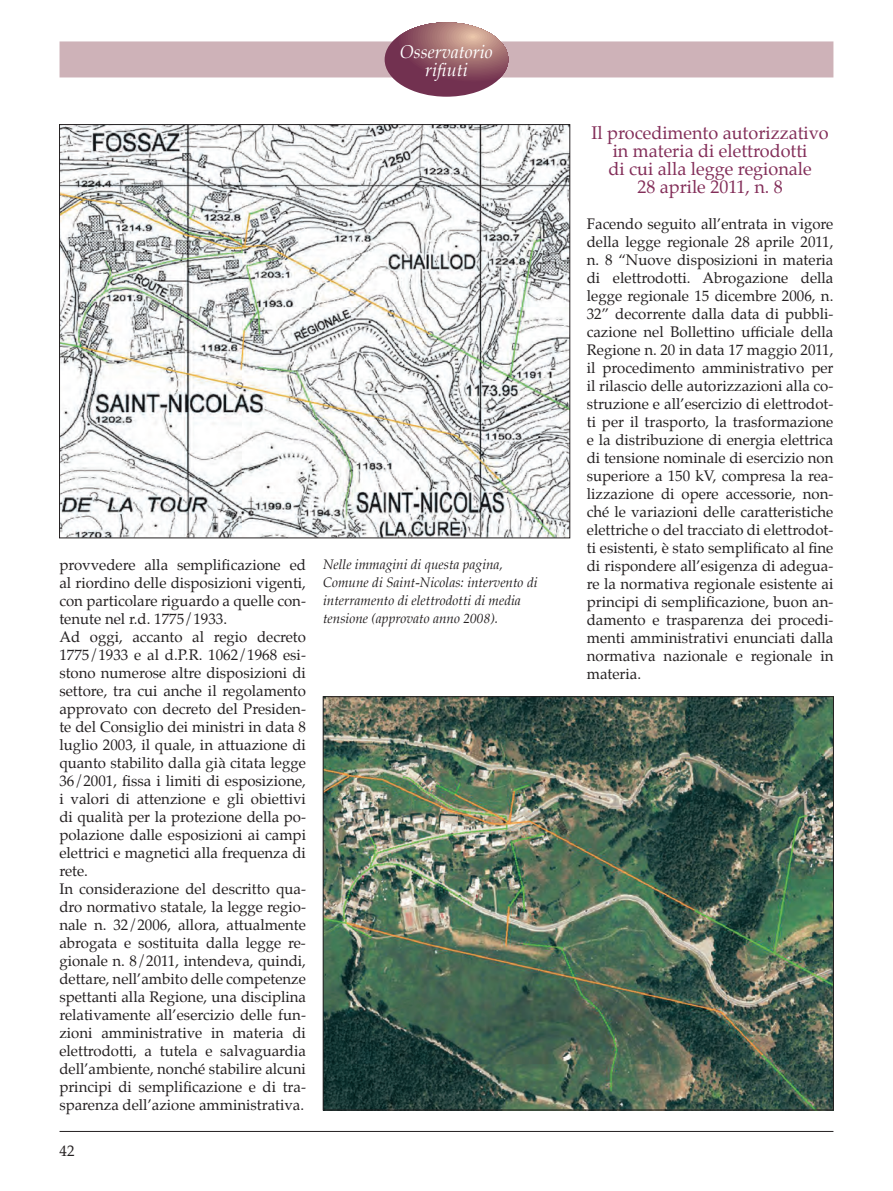
<style>
.page{position:relative;width:893px;height:1191px;background:#fff}
.page>*{position:absolute;margin:0;border:0;box-sizing:border-box;transform-origin:0 0}
.t1{font:18px/18px "Palatino";color:#832e59;text-align:center}
.t2{font:italic 18px/18px "Palatino";color:#fff;text-align:center}
.t3{font:15px/18px "Palatino";color:#231f20}
.t4{font:italic 13.5px/18px "Palatino";color:#231f20}
</style>
<div class="page">
<div style="left:60px;top:41px;width:773px;height:36px;background:#ceb2b8"></div>
<hr style="left:60px;top:1131px;width:773px;height:1px;background:#231f20">
<svg style="left:385px;top:22px;width:123px;height:75px"></svg>
<img style="left:325px;top:698px;width:507px;height:410px">
<img style="left:61px;top:126px;width:507px;height:410px">
<p class="t2" style="left:400px;top:44px;width:94px">Osservatorio rifiuti</p>
<p class="t3" style="left:59px;top:556px;width:248px">provvedere alla semplificazione ed al riordino delle disposizioni vigenti, con particolare riguardo a quelle con&shy;tenute nel r.d. 1775/1933.<br>Ad oggi, accanto al regio decreto 1775/1933 e al d.P.R. 1062/1968 esi&shy;stono numerose altre disposizioni di settore, tra cui anche il regolamento approvato con decreto del Presiden&shy;te del Consiglio dei ministri in data 8 luglio 2003, il quale, in attuazione di quanto stabilito dalla già citata legge 36/2001, fissa i limiti di esposizione, i valori di attenzione e gli obiettivi di qualità per la protezione della po&shy;polazione dalle esposizioni ai campi elettrici e magnetici alla frequenza di rete.<br>In considerazione del descritto qua&shy;dro normativo statale, la legge regio&shy;nale n. 32/2006, allora, attualmente abrogata e sostituita dalla legge re&shy;gionale n. 8/2011, intendeva, quindi, dettare, nell’ambito delle competenze spettanti alla Regione, una disciplina relativamente all’esercizio delle fun&shy;zioni amministrative in materia di elettrodotti, a tutela e salvaguardia dell’ambiente, nonché stabilire alcuni principi di semplificazione e di tra&shy;sparenza dell’azione amministrativa.</p>
<p class="t3" style="left:60px;top:1142px;width:16px">42</p>
<p class="t4" style="left:323px;top:557px;width:216px">Nelle immagini di questa pagina, Comune di Saint-Nicolas: intervento di interramento di elettrodotti di media tensione (approvato anno 2008).</p>
<p class="t1" style="left:591px;top:125px;width:239px">Il procedimento autorizzativo in materia di elettrodotti<br>di cui alla legge regionale<br>28 aprile 2011, n. 8</p>
<p class="t3" style="left:587px;top:216px;width:248px;text-align:justify">Facendo seguito all’entrata in vigore della legge regionale 28 aprile 2011, n. 8 “Nuove disposizioni in materia di elettrodotti. Abrogazione della legge regionale 15 dicembre 2006, n.<br>32” decorrente dalla data di pubbli&shy;cazione nel Bollettino ufficiale della Regione n. 20 in data 17 maggio 2011, il procedimento amministrativo per il rilascio delle autorizzazioni alla co&shy;struzione e all’esercizio di elettrodot&shy;ti per il trasporto, la trasformazione e la distribuzione di energia elettrica di tensione nominale di esercizio non superiore a 150 kV, compresa la rea&shy;lizzazione di opere accessorie, non&shy;ché le variazioni delle caratteristiche elettriche o del tracciato di elettrodot&shy;ti esistenti, è stato semplificato al fine di rispondere all’esigenza di adegua&shy;re la normativa regionale esistente ai principi di semplificazione, buon an&shy;damento e trasparenza dei procedi&shy;menti amministrativi enunciati dalla normativa nazionale e regionale in materia.</p>
</div>
